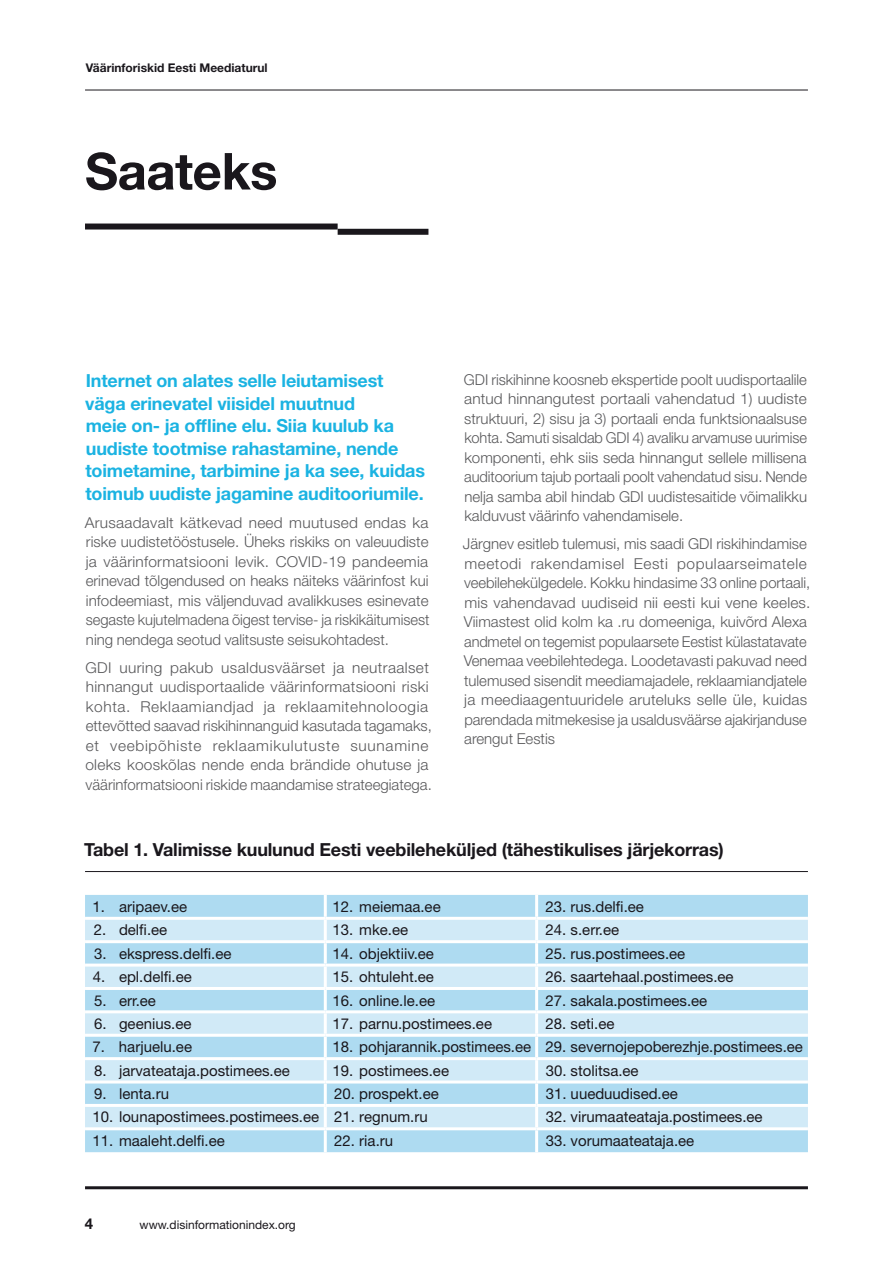
<style>
.page{position:relative;width:893px;height:1263px;background:#fff}
.page>*{position:absolute;margin:0;border:0;box-sizing:border-box;transform-origin:0 0}
.t1{font:700 51px "Helvetica Neue LT Std";letter-spacing:-.01em;color:#1a171c}
.t2{font:700 18px/22.5px "Helvetica Neue LT Std";letter-spacing:-.01em;color:#1bb3e2}
.t3{font:700 18px "Helvetica Neue LT Std";letter-spacing:-.01em;color:#1a171c}
.t4{font:300 15px/19.5px "Helvetica Neue LT Std";color:#58585a;text-align:justify}
.t5{font:15px "Helvetica Neue LT Std";color:#1a171c}
.t6{font:700 15px "Helvetica Neue LT Std";color:#1a171c}
.t7{font:700 12px "Helvetica Neue LT Std";color:#1a171c}
.t8{font:12px "Helvetica Neue LT Std";color:#1a171c}
</style>
<div class="page">
<div style="left:338px;top:229px;width:90px;height:6px;background:#1a171c"></div>
<div style="left:85px;top:224px;width:253px;height:6px;background:#1a171c"></div>
<hr style="left:85px;top:871px;width:723px;height:1px;background:#1a171c">
<div style="left:85px;top:895px;width:723px;height:257px;background:#aedbf1"></div>
<svg style="left:85px;top:920px;width:723px;height:207px;background:#c2e3f4"></svg>
<hr style="left:324px;top:895px;width:3px;height:22px;background:#fff">
<hr style="left:535px;top:895px;width:3px;height:22px;background:#fff">
<hr style="left:85px;top:917px;width:240px;height:3px;background:#fff">
<hr style="left:537px;top:917px;width:271px;height:3px;background:#fff">
<hr style="left:85px;top:940px;width:240px;height:3px;background:#fff">
<hr style="left:537px;top:940px;width:271px;height:3px;background:#fff">
<hr style="left:85px;top:963px;width:240px;height:3px;background:#fff">
<hr style="left:537px;top:963px;width:271px;height:3px;background:#fff">
<hr style="left:324px;top:920px;width:3px;height:20px;background:#fff">
<hr style="left:325px;top:917px;width:212px;height:3px;background:#fff">
<hr style="left:535px;top:920px;width:3px;height:20px;background:#fff">
<hr style="left:324px;top:943px;width:3px;height:20px;background:#fff">
<hr style="left:325px;top:940px;width:212px;height:3px;background:#fff">
<hr style="left:535px;top:943px;width:3px;height:20px;background:#fff">
<hr style="left:324px;top:966px;width:3px;height:21px;background:#fff">
<hr style="left:325px;top:963px;width:212px;height:3px;background:#fff">
<hr style="left:535px;top:966px;width:3px;height:21px;background:#fff">
<hr style="left:85px;top:987px;width:240px;height:3px;background:#fff">
<hr style="left:324px;top:990px;width:3px;height:20px;background:#fff">
<hr style="left:325px;top:987px;width:212px;height:3px;background:#fff">
<hr style="left:535px;top:990px;width:3px;height:20px;background:#fff">
<hr style="left:537px;top:987px;width:271px;height:3px;background:#fff">
<hr style="left:85px;top:1010px;width:240px;height:3px;background:#fff">
<hr style="left:324px;top:1013px;width:3px;height:21px;background:#fff">
<hr style="left:325px;top:1010px;width:212px;height:3px;background:#fff">
<hr style="left:535px;top:1013px;width:3px;height:21px;background:#fff">
<hr style="left:537px;top:1010px;width:271px;height:3px;background:#fff">
<hr style="left:85px;top:1034px;width:240px;height:3px;background:#fff">
<hr style="left:324px;top:1037px;width:3px;height:20px;background:#fff">
<hr style="left:325px;top:1034px;width:212px;height:3px;background:#fff">
<hr style="left:535px;top:1037px;width:3px;height:20px;background:#fff">
<hr style="left:537px;top:1034px;width:271px;height:3px;background:#fff">
<hr style="left:85px;top:1057px;width:240px;height:3px;background:#fff">
<hr style="left:324px;top:1060px;width:3px;height:20px;background:#fff">
<hr style="left:325px;top:1057px;width:212px;height:3px;background:#fff">
<hr style="left:535px;top:1060px;width:3px;height:20px;background:#fff">
<hr style="left:537px;top:1057px;width:271px;height:3px;background:#fff">
<hr style="left:85px;top:1080px;width:240px;height:3px;background:#fff">
<hr style="left:324px;top:1083px;width:3px;height:21px;background:#fff">
<hr style="left:325px;top:1080px;width:212px;height:3px;background:#fff">
<hr style="left:535px;top:1083px;width:3px;height:21px;background:#fff">
<hr style="left:537px;top:1080px;width:271px;height:3px;background:#fff">
<hr style="left:85px;top:1104px;width:240px;height:3px;background:#fff">
<hr style="left:324px;top:1107px;width:3px;height:20px;background:#fff">
<hr style="left:325px;top:1104px;width:212px;height:3px;background:#fff">
<hr style="left:535px;top:1107px;width:3px;height:20px;background:#fff">
<hr style="left:537px;top:1104px;width:271px;height:3px;background:#fff">
<hr style="left:85px;top:1127px;width:240px;height:3px;background:#fff">
<hr style="left:324px;top:1130px;width:3px;height:22px;background:#fff">
<hr style="left:325px;top:1127px;width:212px;height:3px;background:#fff">
<hr style="left:535px;top:1130px;width:3px;height:22px;background:#fff">
<hr style="left:537px;top:1127px;width:271px;height:3px;background:#fff">
<hr style="left:85px;top:90px;width:723px;height:1px;background:#1a171c">
<hr style="left:85px;top:1186px;width:723px;height:3px;background:#1a171c">
<p class="t7" style="left:86px;top:60px;width:184px">Väärinforiskid Eesti Meediaturul</p>
<h1 class="t1" style="left:85px;top:140px;width:194px">Saateks</h1>
<p class="t2" style="left:85px;top:369px;width:341px">Internet on alates selle leiutamisest väga erinevatel viisidel muutnud<br>meie on- ja offline elu. Siia kuulub ka uudiste tootmise rahastamine, nende toimetamine, tarbimine ja ka see, kuidas toimub uudiste jagamine auditooriumile.</p>
<p class="t4" style="left:85px;top:512px;width:346px">Arusaadavalt kätkevad need muutused endas ka riske uudistetööstusele. Üheks riskiks on valeuudiste ja väärinformatsiooni levik. COVID-19 pandeemia erinevad tõlgendused on heaks näiteks väärinfost kui infodeemiast, mis väljenduvad avalikkuses esinevate segaste kujutelmadena õigest tervise- ja riskikäitumisest ning nendega seotud valitsuste seisukohtadest.</p>
<p class="t4" style="left:85px;top:657px;width:348px;text-align:left">GDI uuring pakub usaldusväärset ja neutraalset hinnangut uudisportaalide väärinformatsiooni riski kohta. Reklaamiandjad ja reklaamitehnoloogia ettevõtted saavad riskihinnanguid kasutada tagamaks, et veebipõhiste reklaamikulutuste suunamine oleks kooskõlas nende enda brändide ohutuse ja väärinformatsiooni riskide maandamise strateegiatega.</p>
<p class="t4" style="left:464px;top:369px;width:345px">GDI riskihinne koosneb ekspertide poolt uudisportaalile antud hinnangutest portaali vahendatud 1) uudiste struktuuri, 2) sisu ja 3) portaali enda funktsionaalsuse kohta. Samuti sisaldab GDI 4) avaliku arvamuse uurimise komponenti, ehk siis seda hinnangut sellele millisena auditoorium tajub portaali poolt vahendatud sisu. Nende nelja samba abil hindab GDI uudistesaitide võimalikku kalduvust väärinfo vahendamisele.</p>
<p class="t4" style="left:463px;top:534px;width:349px;text-align:left">Järgnev esitleb tulemusi, mis saadi GDI riskihindamise meetodi rakendamisel Eesti populaarseimatele veebilehekülgedele. Kokku hindasime 33 online portaali, mis vahendavad uudiseid nii eesti kui vene keeles.<br>Viimastest olid kolm ka .ru domeeniga, kuivõrd Alexa andmetel on tegemist populaarsete Eestist külastatavate Venemaa veebilehtedega. Loodetavasti pakuvad need tulemused sisendit meediamajadele, reklaamiandjatele ja meediaagentuuridele aruteluks selle üle, kuidas parendada mitmekesise ja usaldusväärse ajakirjanduse arengut Eestis</p>
<p class="t3" style="left:84px;top:839px;width:641px">Tabel 1. Valimisse kuulunud Eesti veebileheküljed (tähestikulises järjekorras)</p>
<p class="t5" style="left:92px;top:898px;width:96px">1. aripaev.ee</p>
<p class="t5" style="left:333px;top:898px;width:110px">12. meiemaa.ee</p>
<p class="t5" style="left:545px;top:898px;width:100px">23. rus.delfi.ee</p>
<p class="t5" style="left:94px;top:921px;width:75px">2. delfi.ee</p>
<p class="t5" style="left:333px;top:921px;width:77px">13. mke.ee</p>
<p class="t5" style="left:545px;top:921px;width:75px">24. s.err.ee</p>
<p class="t5" style="left:94px;top:944px;width:139px">3. ekspress.delfi.ee</p>
<p class="t5" style="left:333px;top:944px;width:103px">14. objektiiv.ee</p>
<p class="t5" style="left:545px;top:944px;width:141px">25. rus.postimees.ee</p>
<p class="t5" style="left:93px;top:968px;width:100px">4. epl.delfi.ee</p>
<p class="t5" style="left:333px;top:968px;width:103px">15. ohtuleht.ee</p>
<p class="t5" style="left:545px;top:968px;width:190px">26. saartehaal.postimees.ee</p>
<p class="t5" style="left:94px;top:991px;width:63px">5. err.ee</p>
<p class="t5" style="left:333px;top:991px;width:104px">16. online.le.ee</p>
<p class="t5" style="left:545px;top:991px;width:163px">27. sakala.postimees.ee</p>
<p class="t5" style="left:94px;top:1014px;width:99px">6. geenius.ee</p>
<p class="t5" style="left:333px;top:1014px;width:161px">17. parnu.postimees.ee</p>
<p class="t5" style="left:545px;top:1014px;width:70px">28. seti.ee</p>
<p class="t5" style="left:93px;top:1038px;width:101px">7. harjuelu.ee</p>
<p class="t5" style="left:332px;top:1038px;width:472px">18. pohjarannik.postimees.ee 29. severnojepoberezhje.postimees.ee</p>
<p class="t5" style="left:94px;top:1061px;width:197px">8. jarvateataja.postimees.ee</p>
<p class="t5" style="left:333px;top:1061px;width:118px">19. postimees.ee</p>
<p class="t5" style="left:546px;top:1061px;width:94px">30. stolitsa.ee</p>
<p class="t5" style="left:94px;top:1085px;width:76px">9. lenta.ru</p>
<p class="t5" style="left:334px;top:1085px;width:106px">20. prospekt.ee</p>
<p class="t5" style="left:546px;top:1085px;width:134px">31. uueduudised.ee</p>
<p class="t5" style="left:92px;top:1108px;width:337px">10. lounapostimees.postimees.ee 21. regnum.ru</p>
<p class="t5" style="left:546px;top:1108px;width:218px">32. virumaateataja.postimees.ee</p>
<p class="t5" style="left:92px;top:1131px;width:134px">11. maaleht.delfi.ee</p>
<p class="t5" style="left:334px;top:1131px;width:60px">22. ria.ru</p>
<p class="t5" style="left:546px;top:1131px;width:150px">33. vorumaateataja.ee</p>
<p class="t6" style="left:85px;top:1214px;width:10px">4</p>
<p class="t8" style="left:140px;top:1217px;width:158px">www.disinformationindex.org</p>
</div>
